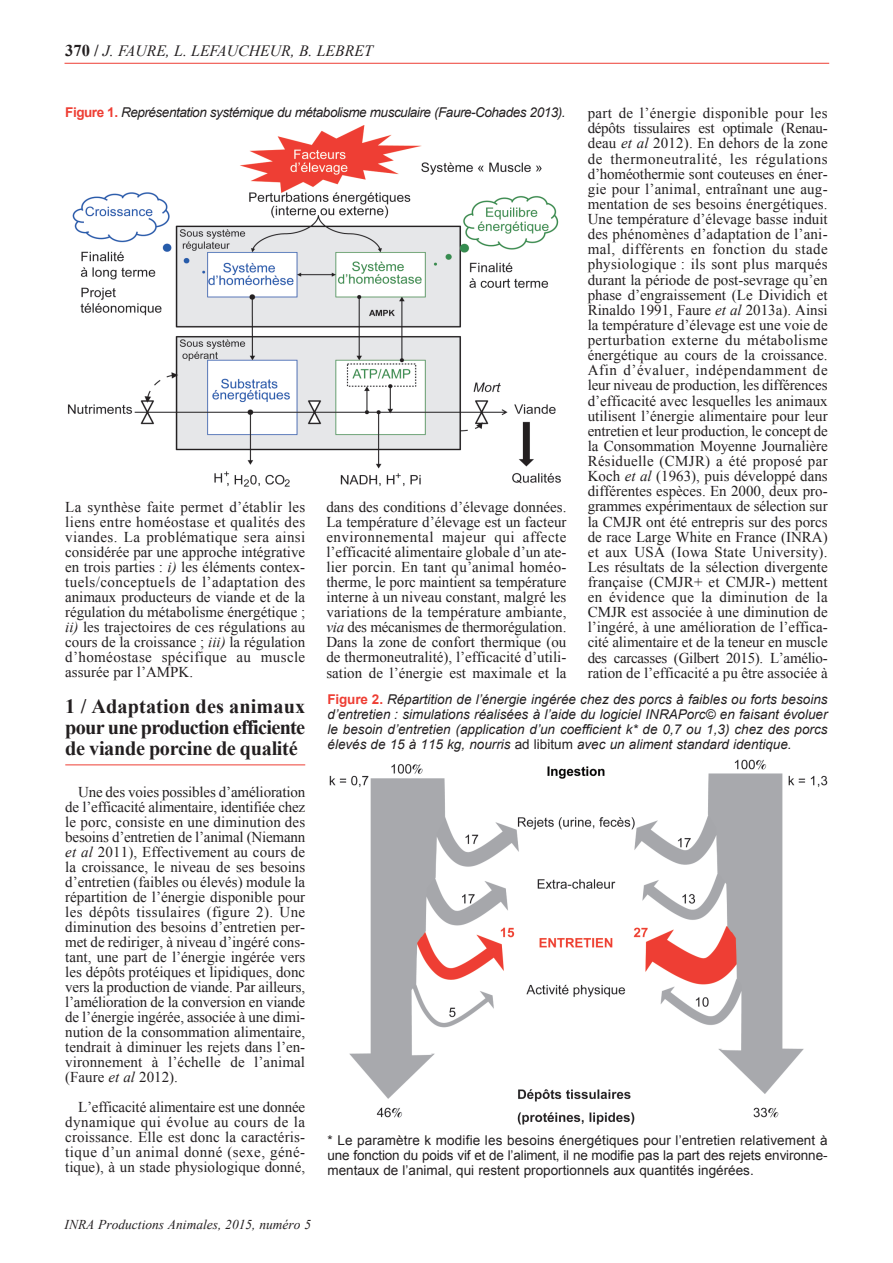
<style>
.page{position:relative;width:893px;height:1263px;background:#fff}
.page>*{position:absolute;margin:0;border:0;box-sizing:border-box;transform-origin:0 0}
.t1{font:700 20.25px/21px "Times New Roman";letter-spacing:-.035em;color:#231f20;text-align:justify}
.t2{font:italic 15.75px "Times New Roman";color:#231f20}
.t3{font:15px/15px "Times New Roman";color:#231f20;text-align:justify}
.t4{font:italic 13.5px/15px "Arial";letter-spacing:-.035em;color:#231f20;text-align:justify}
.t5{font:13.5px/15px "Arial";color:#231f20;text-align:justify}
.t6{font:italic 13.5px "Times New Roman";color:#231f20}
.s1{font-weight:700;font-style:normal;font-size:16.5px}
.s2{font-weight:700;font-style:normal;color:#ee3e34}
.s3{font-style:italic}
.s4{font-style:normal}
</style>
<div class="page">
<hr style="left:65px;top:764px;width:240px;height:1px;background:#ee3e34">
<hr style="left:65px;top:63px;width:764px;height:1px;background:#ee3e34">
<img style="left:68px;top:126px;width:493px;height:361px">
<img style="left:330px;top:759px;width:497px;height:366px">
<p class="t2" style="left:65px;top:42px;width:309px"><span class="s1">370 /</span> J. FAURE, L. LEFAUCHEUR, B. LEBRET</p>
<p class="t4" style="left:65px;top:105px;width:502px"><span class="s2">Figure 1.</span> Représentation systémique du métabolisme musculaire (Faure-Cohades 2013).</p>
<p class="t3" style="left:588px;top:106px;width:242px">part de l’énergie disponible pour les dépôts tissulaires est optimale (Renau&shy;deau <span class="s3">et al</span> 2012). En dehors de la zone de thermoneutralité, les régulations d’homéothermie sont couteuses en éner&shy;gie pour l’animal, entraînant une aug&shy;mentation de ses besoins énergétiques.<br>Une température d’élevage basse induit des phénomènes d’adaptation de l’ani&shy;mal, différents en fonction du stade physiologique : ils sont plus marqués durant la période de post-sevrage qu’en phase d’engraissement (Le Dividich et Rinaldo 1991, Faure <span class="s3">et al</span> 2013a). Ainsi la température d’élevage est une voie de perturbation externe du métabolisme énergétique au cours de la croissance.<br>Afin d’évaluer, indépendamment de leur niveau de production, les différences d’efficacité avec lesquelles les animaux utilisent l’énergie alimentaire pour leur entretien et leur production, le concept de la Consommation Moyenne Journalière Résiduelle (CMJR) a été proposé par Koch <span class="s3">et al</span> (1963), puis développé dans différentes espèces. En 2000, deux pro&shy;grammes expérimentaux de sélection sur la CMJR ont été entrepris sur des porcs de race Large White en France (INRA) et aux USA (Iowa State University).<br>Les résultats de la sélection divergente française (CMJR+ et CMJR-) mettent en évidence que la diminution de la CMJR est associée à une diminution de l’ingéré, à une amélioration de l’effica&shy;cité alimentaire et de la teneur en muscle des carcasses (Gilbert 2015). L’amélio&shy;ration de l’efficacité a pu être associée à</p>
<p class="t3" style="left:65px;top:500px;width:241px">La synthèse faite permet d’établir les liens entre homéostase et qualités des viandes. La problématique sera ainsi considérée par une approche intégrative en trois parties : <span class="s3">i)</span> les éléments contex&shy;tuels/conceptuels de l’adaptation des animaux producteurs de viande et de la régulation du métabolisme énergétique ; <span class="s3">ii)</span> les trajectoires de ces régulations au cours de la croissance ; <span class="s3">iii)</span> la régulation d’homéostase spécifique au muscle assurée par l’AMPK.</p>
<h1 class="t1" style="left:65px;top:696px;width:241px">1 / Adaptation des animaux pour une production efficiente de viande porcine de qualité</h1>
<p class="t3" style="left:65px;top:785px;width:242px;text-indent:13px">Une des voies possibles d’amélioration de l’efficacité alimentaire, identifiée chez le porc, consiste en une diminution des besoins d’entretien de l’animal (Niemann <span class="s3">et al</span> 2011), Effectivement au cours de la croissance, le niveau de ses besoins d’entretien (faibles ou élevés) module la répartition de l’énergie disponible pour les dépôts tissulaires (figure 2). Une diminution des besoins d’entretien per&shy;met de rediriger, à niveau d’ingéré cons&shy;tant, une part de l’énergie ingérée vers les dépôts protéiques et lipidiques, donc vers la production de viande. Par ailleurs, l’amélioration de la conversion en viande de l’énergie ingérée, associée à une dimi&shy;nution de la consommation alimentaire, tendrait à diminuer les rejets dans l’en&shy;vironnement à l’échelle de l’animal (Faure <span class="s3">et al</span> 2012).</p>
<p class="t3" style="left:65px;top:1100px;width:242px;text-indent:13px">L’efficacité alimentaire est une donnée dynamique qui évolue au cours de la croissance. Elle est donc la caractéris&shy;tique d’un animal donné (sexe, géné&shy;tique), à un stade physiologique donné,</p>
<p class="t3" style="left:326px;top:500px;width:242px">dans des conditions d’élevage données.<br>La température d’élevage est un facteur environnemental majeur qui affecte l’efficacité alimentaire globale d’un ate&shy;lier porcin. En tant qu’animal homéo&shy;therme, le porc maintient sa température interne à un niveau constant, malgré les variations de la température ambiante, <span class="s3">via</span> des mécanismes de thermorégulation.<br>Dans la zone de confort thermique (ou de thermoneutralité), l’efficacité d’utili&shy;sation de l’énergie est maximale et la</p>
<p class="t4" style="left:327px;top:692px;width:502px"><span class="s2">Figure 2.</span> Répartition de l’énergie ingérée chez des porcs à faibles ou forts besoins d’entretien : simulations réalisées à l’aide du logiciel INRAPorc© en faisant évoluer le besoin d’entretien (application d’un coefficient k* de 0,7 ou 1,3) chez des porcs élevés de 15 à 115 kg, nourris <span class="s4">ad libitum</span> avec un aliment standard identique.</p>
<p class="t5" style="left:327px;top:1133px;width:502px">* Le paramètre k modifie les besoins énergétiques pour l’entretien relativement à une fonction du poids vif et de l’aliment, il ne modifie pas la part des rejets environne&shy;mentaux de l’animal, qui restent proportionnels aux quantités ingérées.</p>
<p class="t6" style="left:65px;top:1217px;width:248px">INRA Productions Animales, 2015, numéro 5</p>
</div>
